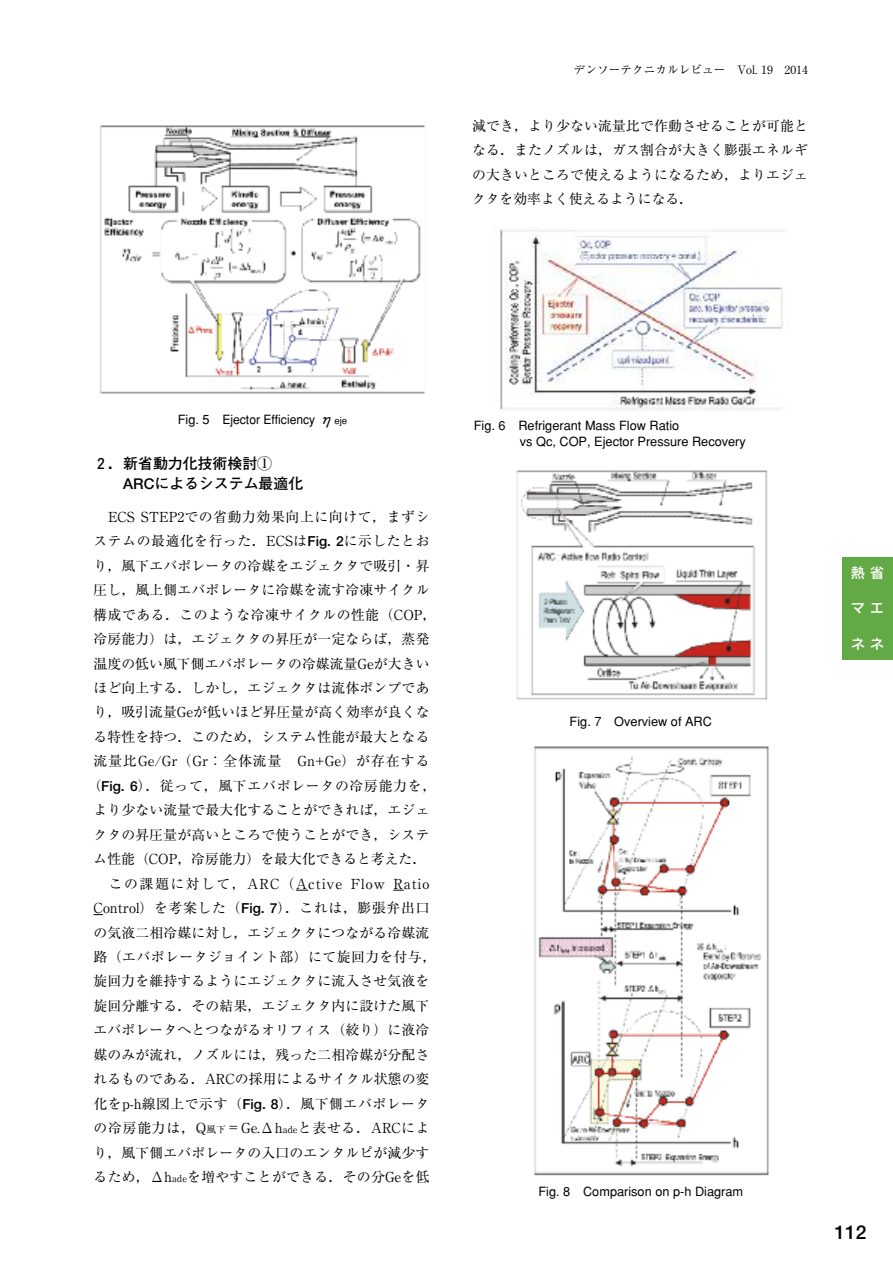
<style>
.page{position:relative;width:893px;height:1263px;background:#fff}
.page>*{position:absolute;margin:0;border:0;box-sizing:border-box;transform-origin:0 0}
.t1{font:700 19.2px "Futo Go B101";color:#000}
.t2{font:700 14.85px/19.2px "Futo Go B101";color:#000}
.t3{font:13.8px/24.5px "Ryumin";letter-spacing:.015em;color:#000;text-align:justify}
.t4{font:13.8px "Ryumin";letter-spacing:.04em;color:#000}
.t5{font:13.8px "Ryumin";letter-spacing:.075em;color:#000}
.t6{font:13.8px "Ryumin";letter-spacing:.035em;color:#000}
.t7{font:13.8px "Ryumin";letter-spacing:.05em;color:#000}
.t8{font:13.8px "Ryumin";letter-spacing:.06em;color:#000}
.t9{font:13.8px "Ryumin";letter-spacing:.055em;color:#000}
.t10{font:13.8px "Ryumin";letter-spacing:.045em;color:#000}
.t11{font:500 13.8px "Shin Go";color:#fff}
.t12{font:500 12.75px/15.9px "Gothic BBB";color:#000}
.t13{font:11.7px "Ryumin";color:#000}
.s1{font-size:15.9px}
.s2{font-size:9.6px}
.s3{font-family:"Hira Min Pro W3";font-weight:400}
.s4{font-family:"Futo Go B101";font-weight:700}
</style>
<div class="page">
<div style="left:842px;top:557px;width:51px;height:102px;background:#63a945"></div>
<svg style="left:296px;top:890px;width:12px;height:1px"></svg>
<img style="left:500px;top:228px;width:283px;height:182px">
<img style="left:516px;top:470px;width:252px;height:230px">
<img style="left:534px;top:746px;width:235px;height:430px">
<img style="left:99px;top:125px;width:326px;height:269px">
<p class="t13" style="left:574px;top:62px;width:236px">デンソーテクニカルレビュー Vol. 19 2014</p>
<p class="t3" style="left:472px;top:113px;width:337px">減でき，より少ない流量比で作動させることが可能となる．またノズルは，ガス割合が大きく膨張エネルギの大きいところで使えるようになるため，よりエジェクタを効率よく使えるようになる．</p>
<p class="t12" style="left:178px;top:412px;width:171px">Fig. 5 Ejector Efficiency <span class="s1">η</span><span class="s2">eje</span></p>
<p class="t2" style="left:123px;top:454px;width:181px;text-indent:-30px">２．新省動力化技術検討<span class="s3">①<br></span>ARCによるシステム最適化</p>
<p class="t10" style="left:108px;top:508px;width:323px">ECS STEP2での省動力効果向上に向けて，まずシ</p>
<p class="t4" style="left:94px;top:533px;width:337px">ステムの最適化を行った．ECSは<span class="s4">Fig. 2</span>に示したとお</p>
<p class="t3" style="left:94px;top:553px;width:337px">り，風下エバポレータの冷媒をエジェクタで吸引・昇</p>
<p class="t3" style="left:94px;top:578px;width:337px">圧し，風上側エバポレータに冷媒を流す冷凍サイクル</p>
<p class="t6" style="left:94px;top:606px;width:344px">構成である．このような冷凍サイクルの性能（COP，</p>
<p class="t3" style="left:94px;top:626px;width:337px">冷房能力）は，エジェクタの昇圧が一定ならば，蒸発</p>
<p class="t3" style="left:94px;top:651px;width:337px">温度の低い風下側エバポレータの冷媒流量Geが大きい</p>
<p class="t3" style="left:94px;top:675px;width:337px">ほど向上する．しかし，エジェクタは流体ポンプであ</p>
<p class="t3" style="left:94px;top:700px;width:337px">り，吸引流量Geが低いほど昇圧量が高く効率が良くな</p>
<p class="t3" style="left:94px;top:724px;width:337px">る特性を持つ．このため，システム性能が最大となる</p>
<p class="t5" style="left:94px;top:753px;width:337px">流量比Ge/Gr（Gr：全体流量 Gn+Ge）が存在する</p>
<p class="t9" style="left:87px;top:777px;width:350px">（<span class="s4">Fig. 6</span>）．従って，風下エバポレータの冷房能力を，</p>
<p class="t3" style="left:94px;top:798px;width:337px">より少ない流量で最大化することができれば，エジェ</p>
<p class="t3" style="left:94px;top:822px;width:337px">クタの昇圧量が高いところで使うことができ，システ</p>
<p class="t3" style="left:94px;top:846px;width:334px">ム性能（COP，冷房能力）を最大化できると考えた．</p>
<p class="t5" style="left:109px;top:875px;width:322px">この課題に対して，ARC（Active Flow Ratio</p>
<p class="t7" style="left:94px;top:900px;width:337px">Control）を考案した（<span class="s4">Fig. 7</span>）．これは，膨張弁出口</p>
<p class="t3" style="left:94px;top:920px;width:337px">の気液二相冷媒に対し，エジェクタにつながる冷媒流</p>
<p class="t6" style="left:94px;top:949px;width:344px">路（エバポレータジョイント部）にて旋回力を付与，</p>
<p class="t3" style="left:94px;top:969px;width:337px">旋回力を維持するようにエジェクタに流入させ気液を</p>
<p class="t3" style="left:94px;top:993px;width:337px">旋回分離する．その結果，エジェクタ内に設けた風下</p>
<p class="t3" style="left:94px;top:1018px;width:337px">エバポレータへとつながるオリフィス（絞り）に液冷</p>
<p class="t3" style="left:94px;top:1042px;width:337px">媒のみが流れ，ノズルには，残った二相冷媒が分配さ</p>
<p class="t3" style="left:94px;top:1067px;width:337px">れるものである．ARCの採用によるサイクル状態の変</p>
<p class="t4" style="left:93px;top:1095px;width:337px">化をp-h線図上で示す（<span class="s4">Fig. 8</span>）．風下側エバポレータ</p>
<p class="t8" style="left:93px;top:1120px;width:337px">の冷房能力は，Q<span class="s2">風下</span>＝Ge.Δh<span class="s2">ade</span>と表せる．ARCによ</p>
<p class="t3" style="left:94px;top:1140px;width:337px">り，風下側エバポレータの入口のエンタルピが減少す</p>
<p class="t3" style="left:94px;top:1164px;width:337px">るため，Δh<span class="s2">ade</span>を増やすことができる．その分Geを低</p>
<p class="t12" style="left:520px;top:418px;width:228px;text-indent:-46px">Fig. 6 Refrigerant Mass Flow Ratio<br>vs Qc, COP, Ejector Pressure Recovery</p>
<p class="t12" style="left:570px;top:713px;width:144px">Fig. 7 Overview of ARC</p>
<p class="t12" style="left:538px;top:1183px;width:206px">Fig. 8 Comparison on p-h Diagram</p>
<p class="t11" style="left:851px;top:563px;width:34px">熱省</p>
<p class="t11" style="left:851px;top:599px;width:34px">マエ</p>
<p class="t11" style="left:851px;top:635px;width:34px">ネネ</p>
<h1 class="t1" style="left:834px;top:1221px;width:33px">112</h1>
</div>
